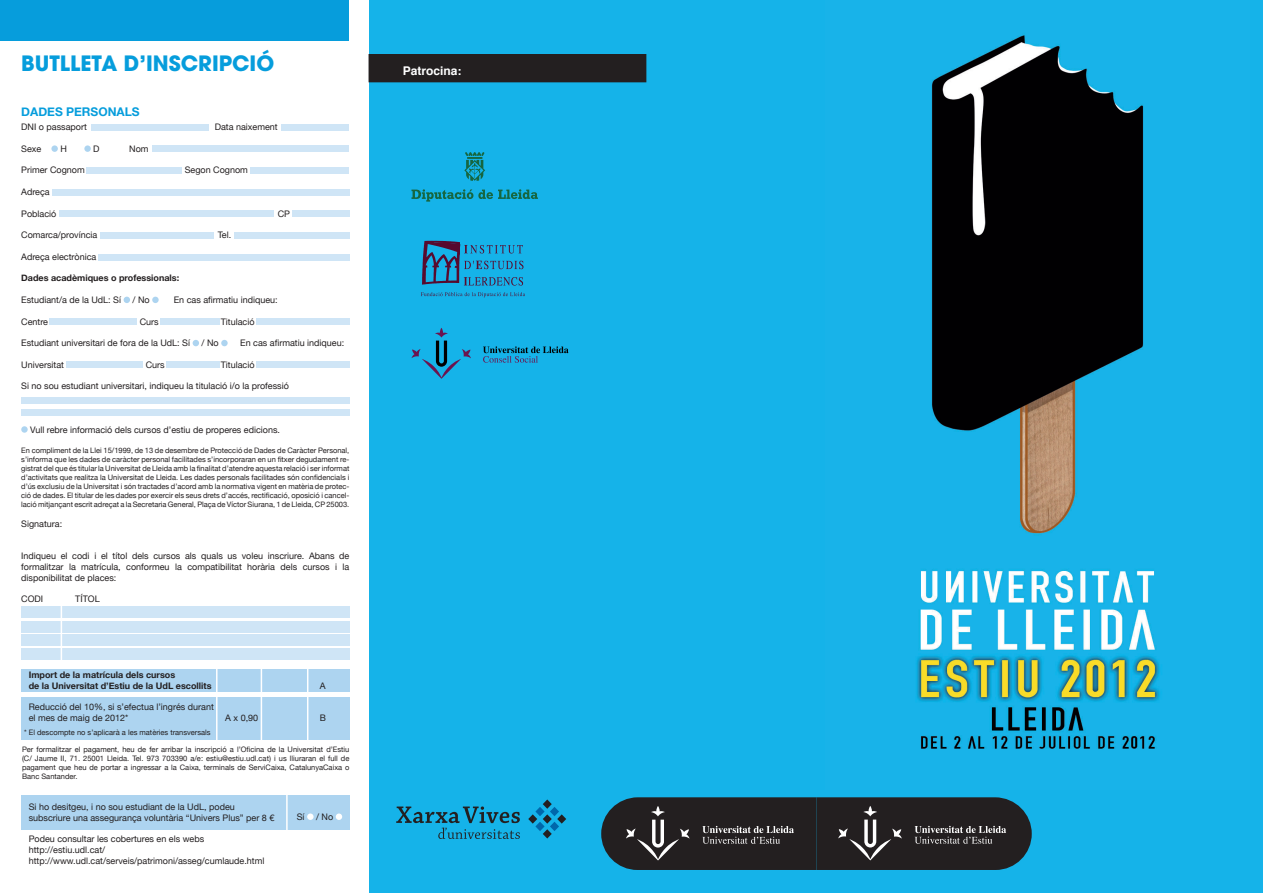
<style>
.page{position:relative;width:1263px;height:893px;background:#fff}
.page>*{position:absolute;margin:0;border:0;box-sizing:border-box;transform-origin:0 0}
.t1{font:700 21px "Avant Garde";color:#069ddc}
.t2{font:700 12px "Helvetica Neue";color:#069ddc}
.t3{font:700 12px "Helvetica";color:#fff}
.t4{font:9px/10.8px "Helvetica Neue";color:#231f20}
.t5{font:700 9px/10.8px "Helvetica Neue";color:#231f20}
.t6{font:7.5px/9px "Helvetica Neue";color:#231f20;text-align:justify}
</style>
<div class="page">
<div style="left:21px;top:669px;width:328px;height:22px;background:#add4f0"></div>
<div style="left:21px;top:606px;width:328px;height:12px;background:#cfe5f6"></div>
<div style="left:21px;top:621px;width:328px;height:11px;background:#cfe5f6"></div>
<div style="left:21px;top:635px;width:328px;height:11px;background:#cfe5f6"></div>
<div style="left:21px;top:648px;width:328px;height:12px;background:#cfe5f6"></div>
<div style="left:21px;top:697px;width:328px;height:42px;background:#add4f0"></div>
<hr style="left:61px;top:604px;width:1px;height:59px;background:#fff">
<hr style="left:261px;top:667px;width:1px;height:97px;background:#fff">
<hr style="left:307px;top:667px;width:1px;height:97px;background:#fff">
<hr style="left:216px;top:666px;width:2px;height:97px;background:#fff">
<div style="left:369px;top:0;width:894px;height:893px;background:#15b3e9"></div>
<img style="left:917px;top:35px;width:243px;height:714px">
<div style="left:369px;top:54px;width:277px;height:28px;background:#231f20"></div>
<svg style="left:601px;top:797px;width:431px;height:73px;background:#2d3134"></svg>
<div style="left:0;top:0;width:349px;height:40px;background:#069ddc"></div>
<div style="left:51px;top:145px;width:7px;height:7px;background:#add4f0;border-radius:50%"></div>
<div style="left:84px;top:145px;width:7px;height:7px;background:#add4f0;border-radius:50%"></div>
<svg style="left:124px;top:297px;width:6px;height:6px"></svg>
<div style="left:152px;top:297px;width:7px;height:6px;background:#add4f0;border-radius:50%"></div>
<svg style="left:193px;top:340px;width:6px;height:6px"></svg>
<div style="left:221px;top:340px;width:7px;height:6px;background:#add4f0;border-radius:50%"></div>
<div style="left:21px;top:426px;width:7px;height:7px;background:#add4f0;border-radius:50%"></div>
<div style="left:91px;top:124px;width:118px;height:7px;background:#cfe5f6"></div>
<div style="left:282px;top:124px;width:67px;height:7px;background:#cfe5f6"></div>
<div style="left:153px;top:146px;width:196px;height:6px;background:#cfe5f6"></div>
<div style="left:86px;top:167px;width:96px;height:7px;background:#cfe5f6"></div>
<div style="left:251px;top:167px;width:98px;height:7px;background:#cfe5f6"></div>
<div style="left:52px;top:189px;width:297px;height:6px;background:#cfe5f6"></div>
<div style="left:59px;top:211px;width:215px;height:6px;background:#cfe5f6"></div>
<div style="left:292px;top:211px;width:57px;height:6px;background:#cfe5f6"></div>
<div style="left:100px;top:232px;width:113px;height:7px;background:#cfe5f6"></div>
<div style="left:234px;top:232px;width:115px;height:7px;background:#cfe5f6"></div>
<div style="left:98px;top:254px;width:251px;height:6px;background:#cfe5f6"></div>
<div style="left:50px;top:318px;width:87px;height:6px;background:#cfe5f6"></div>
<div style="left:160px;top:318px;width:60px;height:6px;background:#cfe5f6"></div>
<div style="left:256px;top:318px;width:93px;height:6px;background:#cfe5f6"></div>
<div style="left:66px;top:361px;width:77px;height:6px;background:#cfe5f6"></div>
<div style="left:167px;top:361px;width:53px;height:6px;background:#cfe5f6"></div>
<div style="left:256px;top:361px;width:93px;height:6px;background:#cfe5f6"></div>
<div style="left:21px;top:398px;width:328px;height:6px;background:#cfe5f6"></div>
<div style="left:21px;top:409px;width:328px;height:7px;background:#cfe5f6"></div>
<div style="left:21px;top:796px;width:328px;height:34px;background:#add4f0"></div>
<div style="left:307px;top:813px;width:7px;height:7px;background:#fff;border-radius:50%"></div>
<div style="left:336px;top:813px;width:6px;height:7px;background:#fff;border-radius:50%"></div>
<hr style="left:286px;top:784px;width:2px;height:97px;background:#fff">
<svg style="left:464px;top:152px;width:21px;height:29px"></svg>
<svg style="left:411px;top:189px;width:127px;height:13px"></svg>
<svg style="left:411px;top:328px;width:60px;height:51px"></svg>
<svg style="left:483px;top:346px;width:85px;height:17px"></svg>
<img style="left:422px;top:240px;width:38px;height:45px">
<svg style="left:421px;top:292px;width:104px;height:5px"></svg>
<svg style="left:464px;top:277px;width:59px;height:9px"></svg>
<svg style="left:464px;top:261px;width:59px;height:8px"></svg>
<svg style="left:433px;top:243px;width:90px;height:10px"></svg>
<svg style="left:396px;top:806px;width:124px;height:33px"></svg>
<svg style="left:528px;top:799px;width:38px;height:39px"></svg>
<h1 class="t1" style="left:21px;top:50px;width:255px">BUTLLETA D’INSCRIPCIÓ</h1>
<h2 class="t2" style="left:21px;top:104px;width:120px">DADES PERSONALS</h2>
<p class="t4" style="left:21px;top:122px;width:67px">DNI o passaport</p>
<p class="t4" style="left:215px;top:122px;width:65px">Data naixement</p>
<p class="t4" style="left:21px;top:143px;width:22px">Sexe</p>
<p class="t4" style="left:60px;top:143px;width:8px">H</p>
<p class="t4" style="left:93px;top:143px;width:8px">D</p>
<p class="t4" style="left:129px;top:143px;width:21px">Nom</p>
<p class="t4" style="left:21px;top:165px;width:65px">Primer Cognom</p>
<p class="t4" style="left:185px;top:165px;width:65px">Segon Cognom</p>
<p class="t4" style="left:21px;top:186px;width:30px">Adreça</p>
<p class="t4" style="left:21px;top:208px;width:37px">Població</p>
<p class="t4" style="left:278px;top:208px;width:14px">CP</p>
<p class="t4" style="left:21px;top:230px;width:78px">Comarca/província</p>
<p class="t4" style="left:218px;top:230px;width:15px">Tel.</p>
<p class="t4" style="left:21px;top:251px;width:77px">Adreça electrònica</p>
<p class="t5" style="left:21px;top:273px;width:159px">Dades acadèmiques o professionals:</p>
<p class="t4" style="left:21px;top:294px;width:101px">Estudiant/a de la UdL: Sí</p>
<p class="t4" style="left:133px;top:294px;width:19px">/ No</p>
<p class="t4" style="left:174px;top:294px;width:106px">En cas afirmatiu indiqueu:</p>
<p class="t4" style="left:21px;top:316px;width:28px">Centre</p>
<p class="t4" style="left:140px;top:316px;width:20px">Curs</p>
<p class="t4" style="left:221px;top:316px;width:35px">Titulació</p>
<p class="t4" style="left:21px;top:338px;width:170px">Estudiant universitari de fora de la UdL: Sí</p>
<p class="t4" style="left:202px;top:338px;width:19px">/ No</p>
<p class="t4" style="left:240px;top:338px;width:106px">En cas afirmatiu indiqueu:</p>
<p class="t4" style="left:21px;top:359px;width:44px">Universitat</p>
<p class="t4" style="left:146px;top:359px;width:20px">Curs</p>
<p class="t4" style="left:221px;top:359px;width:35px">Titulació</p>
<p class="t4" style="left:21px;top:381px;width:269px">Si no sou estudiant universitari, indiqueu la titulació i/o la professió</p>
<p class="t4" style="left:30px;top:424px;width:251px">Vull rebre informació dels cursos d’estiu de properes edicions.</p>
<p class="t6" style="left:21px;top:445px;width:330px">En compliment de la Llei 15/1999, de 13 de desembre de Protecció de Dades de Caràcter Personal, s’informa que les dades de caràcter personal facilitades s’incorporaran en un fitxer degudament re· gistrat del que és titular la Universitat de Lleida amb la finalitat d’atendre aquesta relació i ser informat d’activitats que realitza la Universitat de Lleida. Les dades personals facilitades són confidencials i d’ús exclusiu de la Universitat i són tractades d’acord amb la normativa vigent en matèria de protec· ció de dades. El titular de les dades por exercir els seus drets d’accés, rectificació, oposició i cancel· lació mitjançant escrit adreçat a la Secretaria General, Plaça de Víctor Siurana, 1 de Lleida, CP 25003.</p>
<p class="t4" style="left:21px;top:518px;width:43px">Signatura:</p>
<p class="t4" style="left:21px;top:550px;width:330px;text-align:justify">Indiqueu el codi i el títol dels cursos als quals us voleu inscriure. Abans de formalitzar la matrícula, conformeu la compatibilitat horària dels cursos i la disponibilitat de places:</p>
<p class="t4" style="left:21px;top:593px;width:24px">CODI</p>
<p class="t4" style="left:75px;top:593px;width:26px">TÍTOL</p>
<p class="t5" style="left:29px;top:669px;width:184px">Import de la matrícula dels cursos<br>de la Universitat d’Estiu de la UdL escollits</p>
<p class="t4" style="left:320px;top:680px;width:7px">A</p>
<p class="t4" style="left:29px;top:701px;width:187px">Reducció del 10%, si s’efectua l’ingrés durant el mes de maig de 2012*</p>
<p class="t4" style="left:225px;top:712px;width:35px">A x 0,90</p>
<p class="t4" style="left:320px;top:712px;width:8px">B</p>
<p class="t6" style="left:24px;top:728px;width:188px">* El descompte no s’aplicarà a les matèries transversals</p>
<p class="t6" style="left:22px;top:745px;width:329px">Per formalitzar el pagament, heu de fer arribar la inscripció a l’Oficina de la Universitat d’Estiu (C/ Jaume II, 71. 25001 Lleida. Tel. 973 703390 a/e: estiu@estiu.udl.cat) i us lliuraran el full de pagament que heu de portar a ingressar a la Caixa, terminals de ServiCaixa, CatalunyaCaixa o Banc Santander.</p>
<p class="t4" style="left:29px;top:801px;width:247px">Si ho desitgeu, i no sou estudiant de la UdL, podeu subscriure una assegurança voluntària “Univers Plus” per 8 €</p>
<p class="t4" style="left:29px;top:833px;width:237px">Podeu consultar les cobertures en els webs http://estiu.udl.cat/ http://www.udl.cat/serveis/patrimoni/asseg/cumlaude.html</p>
<p class="t4" style="left:297px;top:811px;width:9px">Sí</p>
<p class="t4" style="left:316px;top:811px;width:19px">/ No</p>
<h2 class="t3" style="left:403px;top:61px;width:60px">Patrocina:</h2>
</div>
